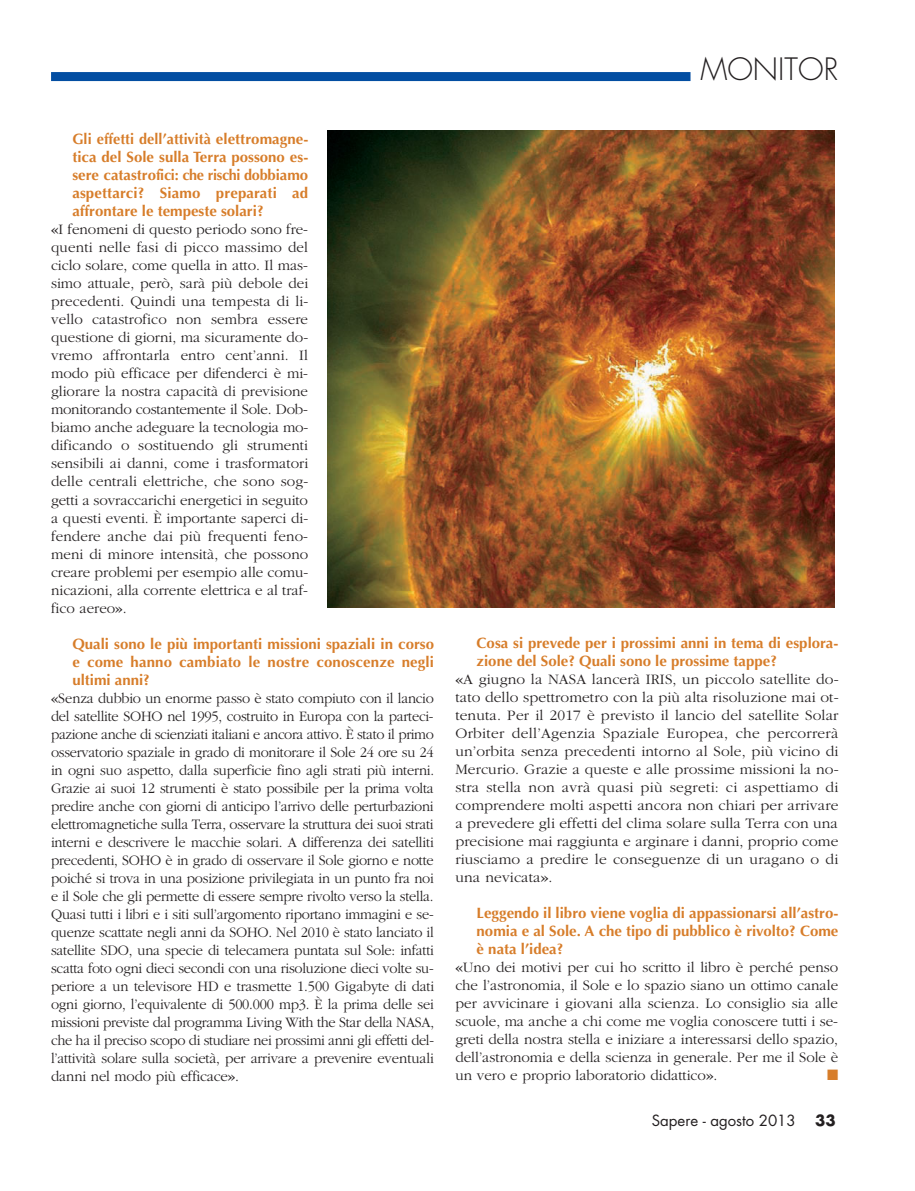
<style>
.page{position:relative;width:915px;height:1191px;background:#fff}
.page>*{position:absolute;margin:0;border:0;box-sizing:border-box;transform-origin:0 0}
.t1{font:300 30px "Futura";color:#231f20}
.t2{font:300 15px/18px "Garamond";color:#231f20;text-align:justify}
.t3{font:300 15px/18px "Garamond";color:#231f20;text-align:justify;scale:.96 1}
.t4{font:700 15px/18px "Optima";color:#d77d2a;text-align:justify}
.t5{font:700 15px/18px "Optima";color:#d77d2a;text-align:justify;scale:.96 1}
.t6{font:15px "Futura";color:#231f20}
.t7{font:700 15px "Futura";color:#231f20}
.t8{font:15px "Zapf Dingbats";color:#d77d2a}
.s1{font-family:"Simoncini Garamond";font-weight:400}
</style>
<div class="page">
<div style="left:51px;top:72px;width:639px;height:9px;background:#034ea2"></div>
<img style="left:328px;top:131px;width:506px;height:477px">
<p class="t5" style="left:72px;top:132px;width:247px">Gli effetti dell’attività elettromagne&shy;tica del Sole sulla Terra possono es&shy;sere catastrofici: che rischi dobbiamo aspettarci? Siamo preparati ad affrontare le tempeste solari?</p>
<p class="t2" style="left:51px;top:222px;width:259px"><span class="s1">«</span>I fenomeni di questo periodo sono fre&shy;quenti nelle fasi di picco massimo del ciclo solare, come quella in atto. Il mas&shy;simo attuale, però, sarà più debole dei precedenti. Quindi una tempesta di li&shy;vello catastrofico non sembra essere questione di giorni, ma sicuramente do&shy;vremo affrontarla entro cent’anni. Il modo più efficace per difenderci è mi&shy;gliorare la nostra capacità di previsione monitorando costantemente il Sole. Dob&shy;biamo anche adeguare la tecnologia mo&shy;dificando o sostituendo gli strumenti sensibili ai danni, come i trasformatori delle centrali elettriche, che sono sog&shy;getti a sovraccarichi energetici in seguito a questi eventi. È importante saperci di&shy;fendere anche dai più frequenti feno&shy;meni di minore intensità, che possono creare problemi per esempio alle comu&shy;nicazioni, alla corrente elettrica e al traf&shy;fico aereo<span class="s1">»</span>.</p>
<p class="t4" style="left:72px;top:636px;width:363px">Quali sono le più importanti missioni spaziali in corso e come hanno cambiato le nostre conoscenze negli ultimi anni?</p>
<p class="t3" style="left:51px;top:690px;width:400px"><span class="s1">«</span>Senza dubbio un enorme passo è stato compiuto con il lancio del satellite SOHO nel 1995, costruito in Europa con la parteci&shy;pazione anche di scienziati italiani e ancora attivo. È stato il primo osservatorio spaziale in grado di monitorare il Sole 24 ore su 24 in ogni suo aspetto, dalla superficie fino agli strati più interni.<br>Grazie ai suoi 12 strumenti è stato possibile per la prima volta predire anche con giorni di anticipo l’arrivo delle perturbazioni elettromagnetiche sulla Terra, osservare la struttura dei suoi strati interni e descrivere le macchie solari. A differenza dei satelliti precedenti, SOHO è in grado di osservare il Sole giorno e notte poiché si trova in una posizione privilegiata in un punto fra noi e il Sole che gli permette di essere sempre rivolto verso la stella.<br>Quasi tutti i libri e i siti sull’argomento riportano immagini e se&shy;quenze scattate negli anni da SOHO. Nel 2010 è stato lanciato il satellite SDO, una specie di telecamera puntata sul Sole: infatti scatta foto ogni dieci secondi con una risoluzione dieci volte su&shy;periore a un televisore HD e trasmette 1.500 Gigabyte di dati ogni giorno, l’equivalente di 500.000 mp3. È la prima delle sei missioni previste dal programma Living With the Star della NASA, che ha il preciso scopo di studiare nei prossimi anni gli effetti del&shy;l’attività solare sulla società, per arrivare a prevenire eventuali danni nel modo più efficace<span class="s1">»</span>.</p>
<h1 class="t1" style="left:700px;top:55px;width:139px">MONITOR</h1>
<p class="t4" style="left:476px;top:635px;width:363px">Cosa si prevede per i prossimi anni in tema di esplora&shy;zione del Sole? Quali sono le prossime tappe?</p>
<p class="t2" style="left:455px;top:671px;width:384px"><span class="s1">«</span>A giugno la NASA lancerà IRIS, un piccolo satellite do&shy;tato dello spettrometro con la più alta risoluzione mai ot&shy;tenuta. Per il 2017 è previsto il lancio del satellite Solar Orbiter dell’Agenzia Spaziale Europea, che percorrerà un’orbita senza precedenti intorno al Sole, più vicino di Mercurio. Grazie a queste e alle prossime missioni la no&shy;stra stella non avrà quasi più segreti: ci aspettiamo di comprendere molti aspetti ancora non chiari per arrivare a prevedere gli effetti del clima solare sulla Terra con una precisione mai raggiunta e arginare i danni, proprio come riusciamo a predire le conseguenze di un uragano o di una nevicata<span class="s1">»</span>.</p>
<p class="t4" style="left:476px;top:905px;width:363px">Leggendo il libro viene voglia di appassionarsi all’astro&shy;nomia e al Sole. A che tipo di pubblico è rivolto? Come è nata l’idea?</p>
<p class="t2" style="left:455px;top:959px;width:384px"><span class="s1">«</span>Uno dei motivi per cui ho scritto il libro è perché penso che l’astronomia, il Sole e lo spazio siano un ottimo canale per avvicinare i giovani alla scienza. Lo consiglio sia alle scuole, ma anche a chi come me voglia conoscere tutti i se&shy;greti della nostra stella e iniziare a interessarsi dello spazio, dell’astronomia e della scienza in generale. Per me il Sole è un vero e proprio laboratorio didattico<span class="s1">»</span>.</p>
<p class="t8" style="left:826px;top:1067px;width:13px">■</p>
<p class="t6" style="left:651px;top:1113px;width:145px">Sapere - agosto 2013</p>
<p class="t7" style="left:814px;top:1113px;width:22px">33</p>
</div>
